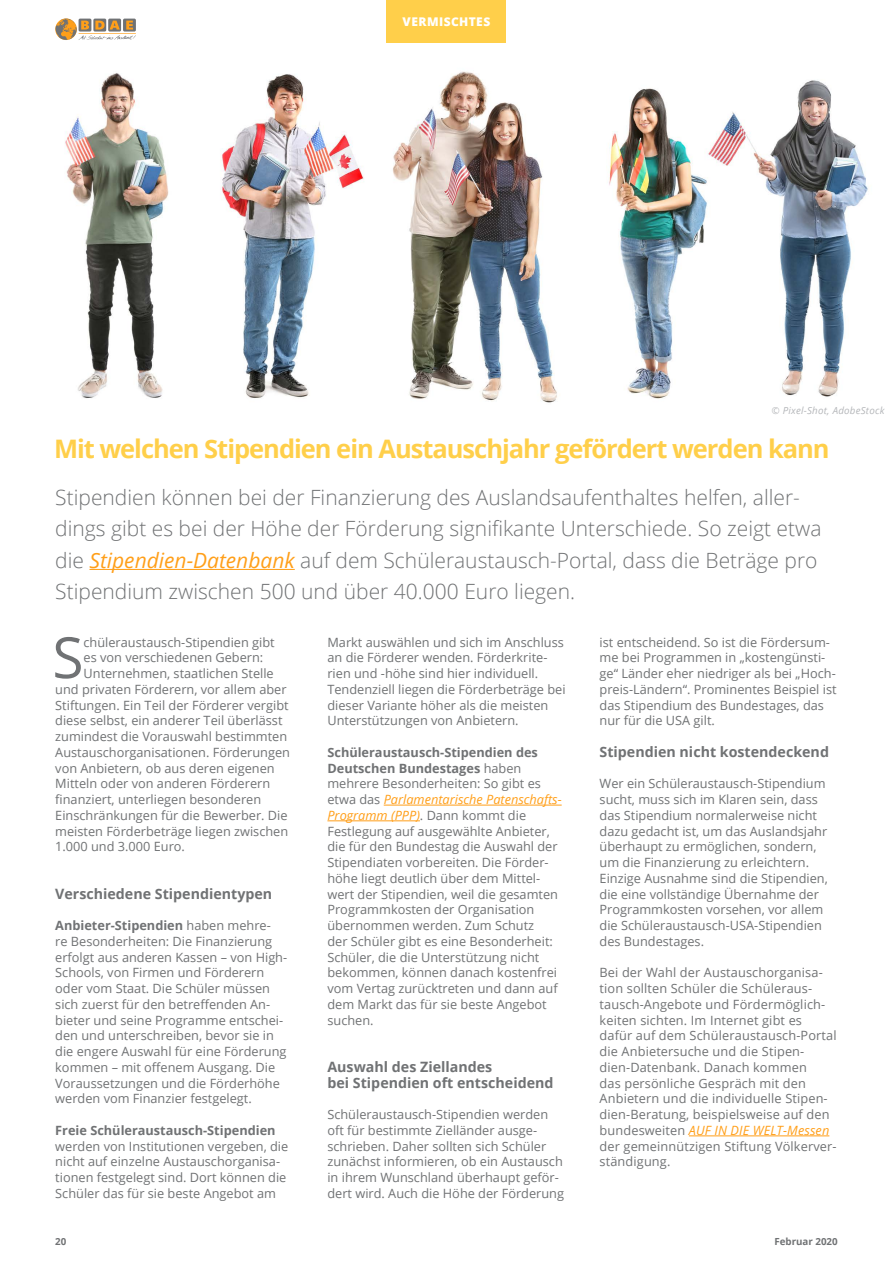
<style>
.page{position:relative;width:893px;height:1263px;background:#fff}
.page>*{position:absolute;margin:0;border:0;box-sizing:border-box;transform-origin:0 0}
.t1{font:56.85px "Open Sans";color:#707274}
.t2{font:700 25.5px "Open Sans";letter-spacing:-.04em;color:#ffcf4a}
.t3{font:300 21px/31.5px "Open Sans";color:#707274}
.t4{font:700 14.25px/15.8px "Open Sans";color:#707274}
.t5{font:12.75px/15.8px "Open Sans";color:#707274}
.t6{font:700 12.75px "Open Sans";color:#707274}
.t7{font:800 12px "Open Sans";letter-spacing:.035em;color:#fff}
.t8{font:italic 9.75px "Open Sans";letter-spacing:.025em;color:#b5b7ba}
.t9{font:700 9.75px "Open Sans";color:#707274}
.s1{font-weight:400;font-style:italic;color:#ff9f19}
.s2{font-weight:700}
.s3{font-style:italic;color:#ff9f19}
</style>
<div class="page">
<svg style="left:55px;top:19px;width:81px;height:21px"></svg>
<div style="left:387px;top:0;width:119px;height:43px;background:#ffcf4a"></div>
<hr style="left:384px;top:805px;width:178px;height:1px;background:#ff9f19">
<hr style="left:327px;top:820px;width:93px;height:1px;background:#ff9f19">
<hr style="left:689px;top:1135px;width:140px;height:1px;background:#ff9f19">
<img style="left:65px;top:71px;width:803px;height:332px">
<hr style="left:90px;top:569px;width:205px;height:1px;background:#ff9f19">
<p class="t7" style="left:403px;top:12px;width:89px">VERMISCHTES</p>
<p class="t8" style="left:772px;top:404px;width:114px">© Pixel-Shot, AdobeStock</p>
<h2 class="t2" style="left:54px;top:430px;width:777px">Mit welchen Stipendien ein Austauschjahr gefördert werden kann</h2>
<p class="t3" style="left:55px;top:481px;width:768px">Stipendien können bei der Finanzierung des Auslandsaufenthaltes helfen, aller&shy;dings gibt es bei der Höhe der Förderung signifikante Unterschiede. So zeigt etwa die <span class="s1">Stipendien-Datenbank</span> auf dem Schüleraustausch-Portal, dass die Beträge pro Stipendium zwischen 500 und über 40.000 Euro liegen.</p>
<h1 class="t1" style="left:52px;top:618px;width:33px">S</h1>
<p class="t5" style="left:84px;top:634px;width:193px">chüleraustausch-Stipendien gibt</p>
<p class="t5" style="left:84px;top:649px;width:181px">es von verschiedenen Gebern:</p>
<p class="t5" style="left:84px;top:665px;width:192px">Unternehmen, staatlichen Stelle</p>
<p class="t5" style="left:55px;top:681px;width:233px">und privaten Förderern, vor allem aber</p>
<p class="t5" style="left:55px;top:697px;width:235px">Stiftungen. Ein Teil der Förderer vergibt</p>
<p class="t5" style="left:55px;top:712px;width:229px">diese selbst, ein anderer Teil überlässt</p>
<p class="t5" style="left:55px;top:728px;width:233px">zumindest die Vorauswahl bestimmten</p>
<p class="t5" style="left:55px;top:744px;width:236px">Austauschorganisationen. Förderungen</p>
<p class="t5" style="left:55px;top:760px;width:221px">von Anbietern, ob aus deren eigenen</p>
<p class="t5" style="left:55px;top:775px;width:216px">Mitteln oder von anderen Förderern</p>
<p class="t5" style="left:55px;top:791px;width:207px">finanziert, unterliegen besonderen</p>
<p class="t5" style="left:55px;top:807px;width:234px">Einschränkungen für die Bewerber. Die</p>
<p class="t5" style="left:55px;top:823px;width:234px">meisten Förderbeträge liegen zwischen</p>
<p class="t5" style="left:55px;top:838px;width:131px">1.000 und 3.000 Euro.</p>
<p class="t4" style="left:55px;top:885px;width:219px">Verschiedene Stipendientypen</p>
<p class="t5" style="left:55px;top:917px;width:233px"><span class="s2">Anbieter-Stipendien</span> haben mehre-<br>re Besonderheiten: Die Finanzierung erfolgt aus anderen Kassen – von High-Schools, von Firmen und Förderern oder vom Staat. Die Schüler müssen sich zuerst für den betreffenden An&shy;bieter und seine Programme entschei&shy;den und unterschreiben, bevor sie in die engere Auswahl für eine Förderung kommen – mit offenem Ausgang. Die Voraussetzungen und die Förderhöhe werden vom Finanzier festgelegt.</p>
<p class="t6" style="left:55px;top:1121px;width:222px">Freie Schüleraustausch-Stipendien</p>
<p class="t5" style="left:55px;top:1138px;width:235px">werden von Institutionen vergeben, die nicht auf einzelne Austauschorganisa&shy;tionen festgelegt sind. Dort können die Schüler das für sie beste Angebot am</p>
<p class="t5" style="left:327px;top:634px;width:240px">Markt auswählen und sich im Anschluss an die Förderer wenden. Förderkrite&shy;rien und -höhe sind hier individuell.<br>Tendenziell liegen die Förderbeträge bei dieser Variante höher als die meisten Unterstützungen von Anbietern.</p>
<p class="t5" style="left:327px;top:744px;width:236px"><span class="s2">Schüleraustausch-Stipendien des Deutschen Bundestages</span> haben mehrere Besonderheiten: So gibt es etwa das <span class="s3">Parlamentarische Patenschafts-Programm (PPP)</span>. Dann kommt die Festlegung auf ausgewählte Anbieter, die für den Bundestag die Auswahl der Stipendiaten vorbereiten. Die Förder&shy;höhe liegt deutlich über dem Mittel&shy;wert der Stipendien, weil die gesamten Programmkosten der Organisation übernommen werden. Zum Schutz<br>der Schüler gibt es eine Besonderheit:<br>Schüler, die die Unterstützung nicht bekommen, können danach kostenfrei vom Vertag zurücktreten und dann auf dem Markt das für sie beste Angebot suchen.</p>
<p class="t4" style="left:327px;top:1058px;width:228px">Auswahl des Ziellandes<br>bei Stipendien oft entscheidend</p>
<p class="t5" style="left:327px;top:1106px;width:238px">Schüleraustausch-Stipendien werden oft für bestimmte Zielländer ausge&shy;schrieben. Daher sollten sich Schüler zunächst informieren, ob ein Austausch in ihrem Wunschland überhaupt geför&shy;dert wird. Auch die Höhe der Förderung</p>
<p class="t5" style="left:600px;top:634px;width:239px">ist entscheidend. So ist die Fördersum&shy;me bei Programmen in „kostengünsti&shy;ge“ Länder eher niedriger als bei „Hoch&shy;preis-Ländern“. Prominentes Beispiel ist das Stipendium des Bundestages, das nur für die USA gilt.</p>
<p class="t4" style="left:600px;top:743px;width:231px">Stipendien nicht kostendeckend</p>
<p class="t5" style="left:600px;top:775px;width:230px">Wer ein Schüleraustausch-Stipendium sucht, muss sich im Klaren sein, dass das Stipendium normalerweise nicht dazu gedacht ist, um das Auslandsjahr überhaupt zu ermöglichen, sondern, um die Finanzierung zu erleichtern.<br>Einzige Ausnahme sind die Stipendien, die eine vollständige Übernahme der Programmkosten vorsehen, vor allem die Schüleraustausch-USA-Stipendien des Bundestages.</p>
<p class="t5" style="left:600px;top:964px;width:239px">Bei der Wahl der Austauschorganisa&shy;tion sollten Schüler die Schüleraus&shy;tausch-Angebote und Fördermöglich&shy;keiten sichten. Im Internet gibt es dafür auf dem Schüleraustausch-Portal die Anbietersuche und die Stipen&shy;dien-Datenbank. Danach kommen<br>das persönliche Gespräch mit den Anbietern und die individuelle Stipen&shy;dien-Beratung, beispielsweise auf den bundesweiten <span class="s3">AUF IN DIE WELT-Messen </span>der gemeinnützigen Stiftung Völkerver&shy;ständigung.</p>
<p class="t9" style="left:55px;top:1235px;width:13px">20</p>
<p class="t9" style="left:774px;top:1235px;width:65px">Februar 2020</p>
</div>
